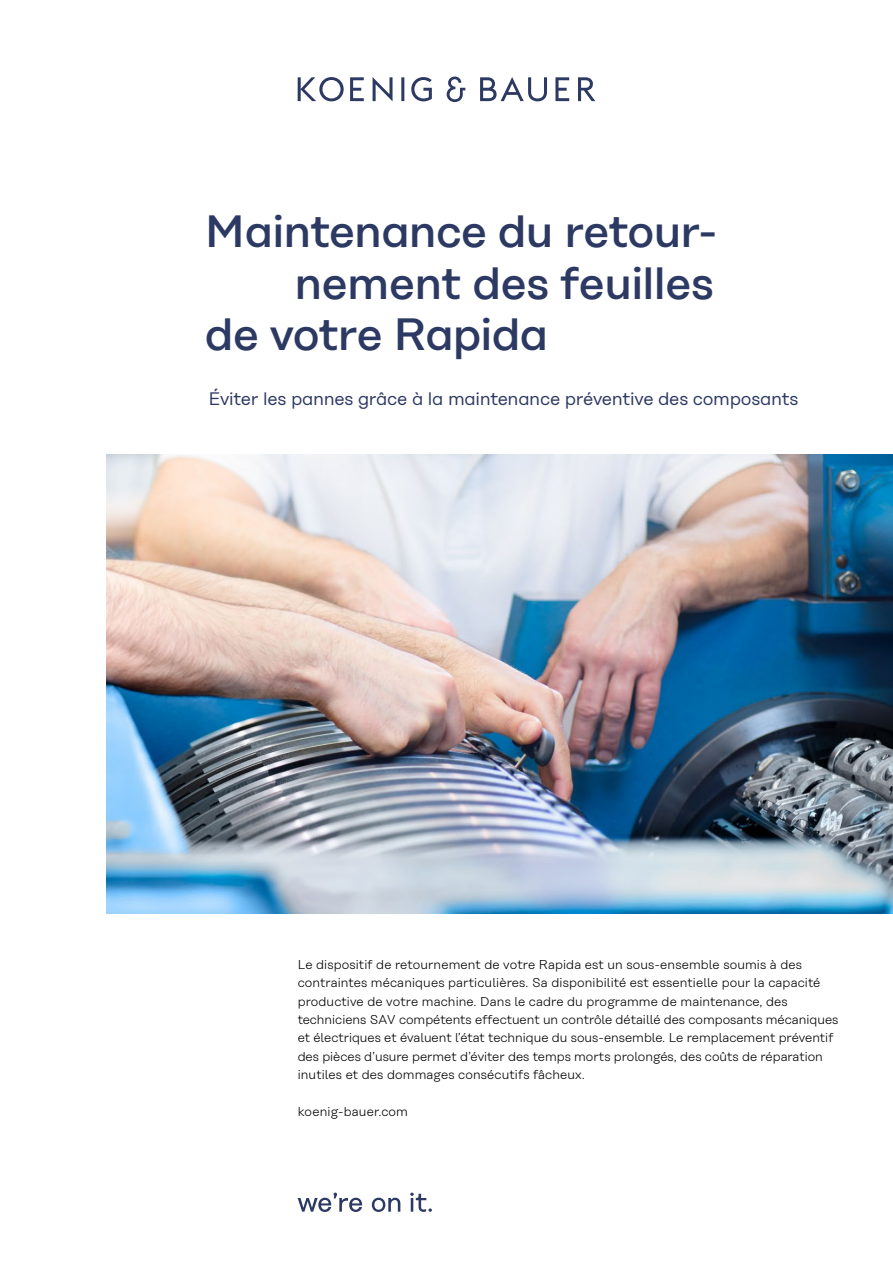
<style>
.page{position:relative;width:893px;height:1263px;background:#fff}
.page>*{position:absolute;margin:0;border:0;box-sizing:border-box;transform-origin:0 0}
.t1{font:500 45px "Koenig&Bauer H";letter-spacing:-.015em;color:#2c3962}
.t2{font:18px "Koenig&Bauer H";letter-spacing:-.02em;color:#2c3962}
.t3{font:300 12.75px/18.3px "Koenig&Bauer T";color:#000}
</style>
<div class="page">
<img style="left:106px;top:454px;width:787px;height:460px">
<svg style="left:298px;top:1192px;width:134px;height:20px"></svg>
<svg style="left:298px;top:77px;width:297px;height:25px"></svg>
<h1 class="t1" style="left:205px;top:205px;width:514px">Maintenance du retour-</h1>
<h1 class="t1" style="left:294px;top:257px;width:421px">nement des feuilles</h1>
<h1 class="t1" style="left:205px;top:308px;width:345px">de votre Rapida</h1>
<h2 class="t2" style="left:208px;top:388px;width:591px">Éviter les pannes grâce à la maintenance préventive des composants</h2>
<p class="t3" style="left:298px;top:955px;width:542px">Le dispositif de retournement de votre Rapida est un sous-ensemble soumis à des contraintes mécaniques particulières. Sa disponibilité est essentielle pour la capacité productive de votre machine. Dans le cadre du programme de maintenance, des techniciens SAV compétents effectuent un contrôle détaillé des composants mécaniques et électriques et évaluent l’état technique du sous-ensemble. Le remplacement préventif des pièces d’usure permet d’éviter des temps morts prolongés, des coûts de réparation inutiles et des dommages consécutifs fâcheux.</p>
<p class="t3" style="left:298px;top:1102px;width:112px">koenig-bauer.com</p>
</div>
